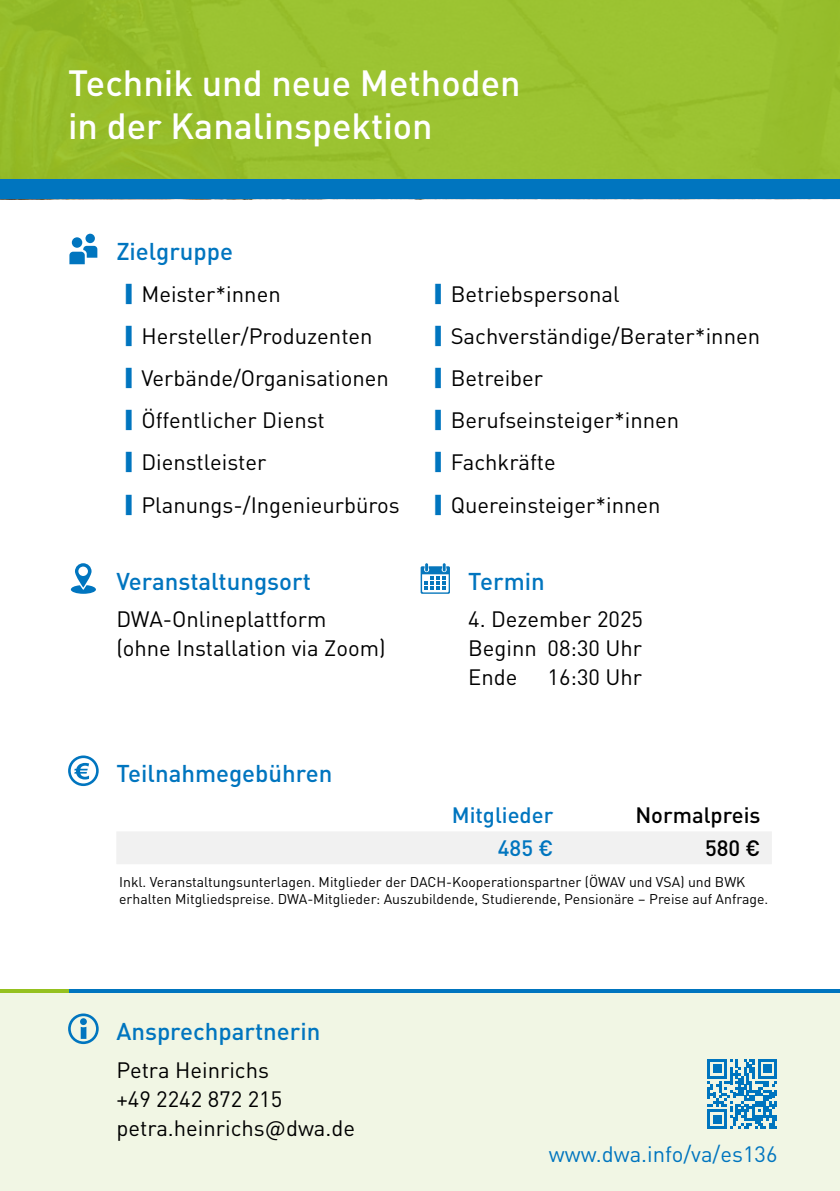
<style>
.page{position:relative;width:840px;height:1191px;background:#fff}
.page>*{position:absolute;margin:0;border:0;box-sizing:border-box;transform-origin:0 0}
.t1{font:500 36px/43.2px "DINOT";color:#fff}
.t2{font:500 24px "DINOT";color:#0075bf}
.t3{font:22px/42.2px "DINOT";color:#000}
.t4{font:22px "DINOT";color:#0075bf}
.t5{font:500 22px "DINOT";color:#000}
.t6{font:500 22px "DINOT";color:#0075bf}
.t7{font:14px/16.8px "DINOT";color:#000}
</style>
<div class="page">
<div style="left:0;top:0;width:839px;height:199px;background:#9bc231"></div>
<div style="left:0;top:990px;width:839px;height:201px;background:#f1f6e4"></div>
<svg style="left:68px;top:1013px;width:31px;height:31px"></svg>
<div style="left:80px;top:1018px;width:7px;height:7px;background:#0075bf;border-radius:50%"></div>
<svg style="left:707px;top:1059px;width:69px;height:69px"></svg>
<hr style="left:68px;top:989px;width:771px;height:3px;background:#0075bf">
<hr style="left:0;top:989px;width:68px;height:3px;background:#95c11f">
<div style="left:72px;top:237px;width:10px;height:11px;background:#0075bf;border-radius:50%"></div>
<div style="left:85px;top:234px;width:10px;height:9px;background:#0075bf;border-radius:50%"></div>
<svg style="left:69px;top:246px;width:28px;height:18px"></svg>
<svg style="left:71px;top:563px;width:25px;height:31px"></svg>
<svg style="left:420px;top:563px;width:29px;height:31px"></svg>
<svg style="left:68px;top:755px;width:31px;height:31px"></svg>
<div style="left:117px;top:832px;width:654px;height:32px;background:#f1f1f1"></div>
<div style="left:0;top:180px;width:839px;height:19px;background:#0075bf"></div>
<h1 class="t1" style="left:68px;top:59px;width:454px">Technik und neue Methoden in der Kanalinspektion</h1>
<p class="t2" style="left:116px;top:233px;width:118px">Zielgruppe</p>
<p class="t3" style="left:141px;top:271px;width:260px">Meister*innen<br>Hersteller/Produzenten<br>Verbände/Organisationen<br>Öffentlicher Dienst<br>Dienstleister<br>Planungs-/Ingenieurbüros</p>
<p class="t3" style="left:450px;top:271px;width:311px">Betriebspersonal<br>Sachverständige/Berater*innen<br>Betreiber<br>Berufseinsteiger*innen<br>Fachkräfte<br>Quereinsteiger*innen</p>
<p class="t2" style="left:116px;top:562px;width:196px">Veranstaltungsort</p>
<p class="t3" style="left:116px;top:603px;width:270px;line-height:29px">DWA-Onlineplattform (ohne Installation via Zoom)</p>
<p class="t2" style="left:116px;top:755px;width:217px">Teilnahmegebühren</p>
<p class="t2" style="left:468px;top:562px;width:78px">Termin</p>
<p class="t3" style="left:468px;top:603px;width:176px;line-height:29px;text-align:justify">4. Dezember 2025<br>Beginn 08:30 Uhr Ende</p>
<p class="t3" style="left:547px;top:655px;width:96px">16:30 Uhr</p>
<p class="t6" style="left:451px;top:798px;width:103px">Mitglieder</p>
<p class="t5" style="left:635px;top:798px;width:126px">Normalpreis</p>
<p class="t6" style="left:497px;top:831px;width:57px">485 €</p>
<p class="t5" style="left:704px;top:831px;width:57px">580 €</p>
<p class="t7" style="left:119px;top:873px;width:650px">Inkl. Veranstaltungsunterlagen. Mitglieder der DACH-Kooperationspartner (ÖWAV und VSA) und BWK erhalten Mitgliedspreise. DWA-Mitglieder: Auszubildende, Studierende, Pensionäre – Preise auf Anfrage.</p>
<p class="t2" style="left:116px;top:1012px;width:205px">Ansprechpartnerin</p>
<p class="t3" style="left:116px;top:1053px;width:240px;line-height:29px">Petra Heinrichs<br>+49 2242 872 215 petra.heinrichs@dwa.de</p>
<p class="t4" style="left:548px;top:1136px;width:230px">www.dwa.info/va/es136</p>
</div>
